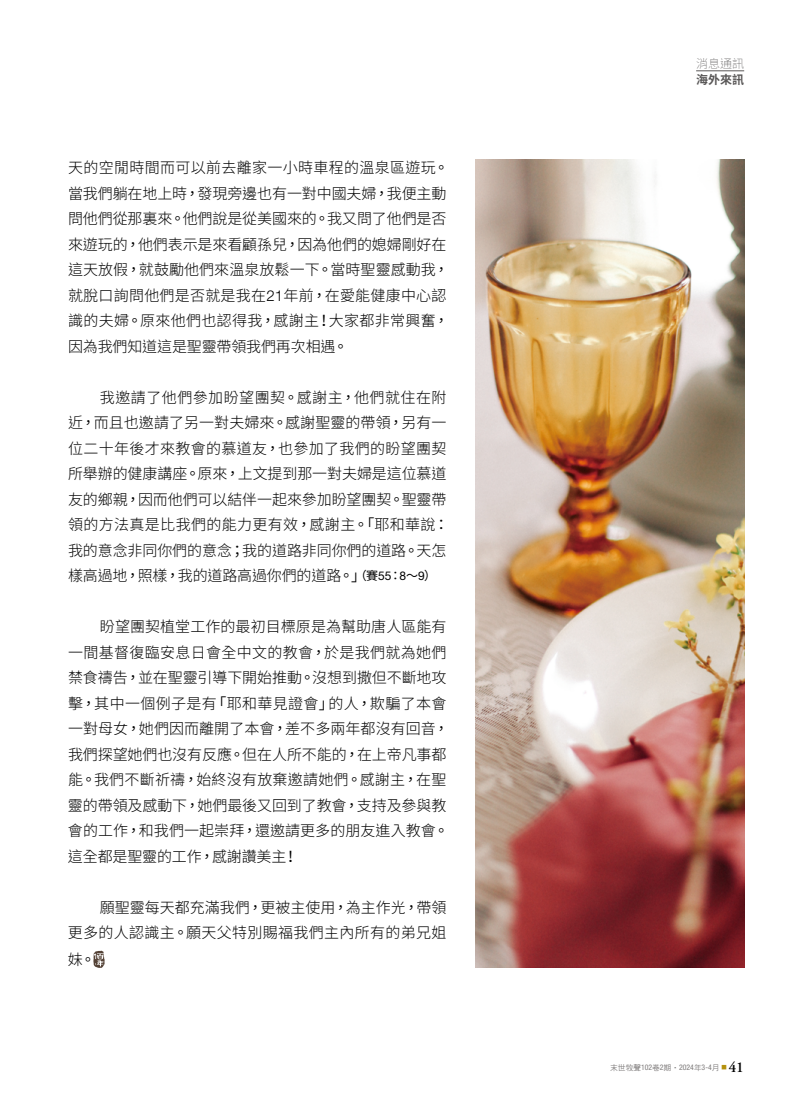
<style>
.page{position:relative;width:808px;height:1106px;background:#fff}
.page>*{position:absolute;margin:0;border:0;box-sizing:border-box;transform-origin:0 0}
.t1{font:300 15px/25.5px "Source Han Sans TC";letter-spacing:.005em;color:#000}
.t2{font:600 15px "Adobe Garamond Pro";color:#000}
.t3{font:700 12px "Source Han Sans TC";color:#595757}
.t4{font:200 12px "Source Han Sans TC";color:#595757}
.t5{font:condensed 7.65px "Helvetica Neue";color:#7d7a7a}
.s1{font-weight:400}
.s2{font-family:"Helvetica Neue"}
.s3{font-weight:400;font-size:12px}
.s4{font-family:"Helvetica Neue";font-weight:400;font-size:12px}
.s5{font-family:"DF Hei W5 WINP BF";font-stretch:normal}
.s6{font-family:"DF Hei W7 WINP BF";font-stretch:normal;font-size:6px;color:#b4910c}
</style>
<div class="page">
<svg style="left:93px;top:950px;width:12px;height:18px"></svg>
<hr style="left:696px;top:71px;width:48px;height:1px;background:#595757">
<img style="left:475px;top:160px;width:269px;height:807px">
<p class="t1" style="left:68px;top:155px;width:382px">天的空閒時間而可以前去離家一小時車程的溫泉區遊玩<span class="s1">。</span>當我們躺在地上時<span class="s1">，</span>發現旁邊也有一對中國夫婦<span class="s1">，</span>我便主動問他們從那裏來<span class="s1">。</span>他們說是從美國來的<span class="s1">。</span>我又問了他們是否來遊玩的<span class="s1">，</span>他們表示是來看顧孫兒<span class="s1">，</span>因為他們的媳婦剛好在這天放假<span class="s1">，</span>就鼓勵他們來溫泉放鬆一下<span class="s1">。</span>當時聖靈感動我<span class="s1">，</span>就脫口詢問他們是否就是我在<span class="s2">21</span>年前<span class="s1">，</span>在愛能健康中心認識的夫婦<span class="s1">。</span>原來他們也認得我<span class="s1">，</span>感謝主<span class="s1">！</span>大家都非常興奮<span class="s1">，</span>因為我們知道這是聖靈帶領我們再次相遇<span class="s1">。</span></p>
<p class="t1" style="left:68px;top:385px;width:382px;text-indent:32px">我邀請了他們參加盼望團契<span class="s1">。</span>感謝主<span class="s1">，</span>他們就住在附近<span class="s1">，</span>而且也邀請了另一對夫婦來<span class="s1">。</span>感謝聖靈的帶領<span class="s1">，</span>另有一位二十年後才來教會的慕道友<span class="s1">，</span>也參加了我們的盼望團契所舉辦的健康講座<span class="s1">。</span>原來<span class="s1">，</span>上文提到那一對夫婦是這位慕道友的鄉親<span class="s1">，</span>因而他們可以結伴一起來參加盼望團契<span class="s1">。</span>聖靈帶領的方法真是比我們的能力更有效<span class="s1">，</span>感謝主<span class="s1">。「</span>耶和華說<span class="s1">：</span>我的意念非同你們的意念<span class="s1">；</span>我的道路非同你們的道路<span class="s1">。</span>天怎樣高過地<span class="s1">，</span>照樣<span class="s1">，</span>我的道路高過你們的道路<span class="s1">。」</span><span class="s3">（賽</span><span class="s4">55</span><span class="s3">：</span><span class="s4">8</span><span class="s3">～</span><span class="s4">9</span><span class="s3">）</span></p>
<p class="t1" style="left:68px;top:614px;width:382px;text-indent:32px">盼望團契植堂工作的最初目標原是為幫助唐人區能有一間基督復臨安息日會全中文的教會<span class="s1">，</span>於是我們就為她們禁食禱告<span class="s1">，</span>並在聖靈引導下開始推動<span class="s1">。</span>沒想到撒但不斷地攻擊<span class="s1">，</span>其中一個例子是有<span class="s1">「</span>耶和華見證會<span class="s1">」</span>的人<span class="s1">，</span>欺騙了本會一對母女<span class="s1">，</span>她們因而離開了本會<span class="s1">，</span>差不多兩年都沒有回音<span class="s1">，</span>我們探望她們也沒有反應<span class="s1">。</span>但在人所不能的<span class="s1">，</span>在上帝凡事都能<span class="s1">。</span>我們不斷祈禱<span class="s1">，</span>始終沒有放棄邀請她們<span class="s1">。</span>感謝主<span class="s1">，</span>在聖靈的帶領及感動下<span class="s1">，</span>她們最後又回到了教會<span class="s1">，</span>支持及參與教會的工作<span class="s1">，</span>和我們一起崇拜<span class="s1">，</span>還邀請更多的朋友進入教會<span class="s1">。</span>這全都是聖靈的工作<span class="s1">，</span>感謝讚美主<span class="s1">！</span></p>
<p class="t1" style="left:68px;top:894px;width:380px;line-height:26.1px;text-align:justify;text-indent:32px">願聖靈每天都充滿我們<span class="s1">，</span>更被主使用<span class="s1">，</span>為主作光<span class="s1">，</span>帶領更多的人認識主<span class="s1">。</span>願天父特別賜福我們主內所有的弟兄姐妹<span class="s1">。</span></p>
<p class="t4" style="left:696px;top:56px;width:49px">消息通訊</p>
<p class="t3" style="left:696px;top:72px;width:49px">海外來訊</p>
<p class="t5" style="left:610px;top:1062px;width:118px"><span class="s5">末世牧聲</span>102<span class="s5">卷</span>2<span class="s5">期‧</span>2024<span class="s5">年</span>3-4<span class="s5">月</span> <span class="s6">■</span></p>
<p class="t2" style="left:729px;top:1058px;width:17px">41</p>
</div>
